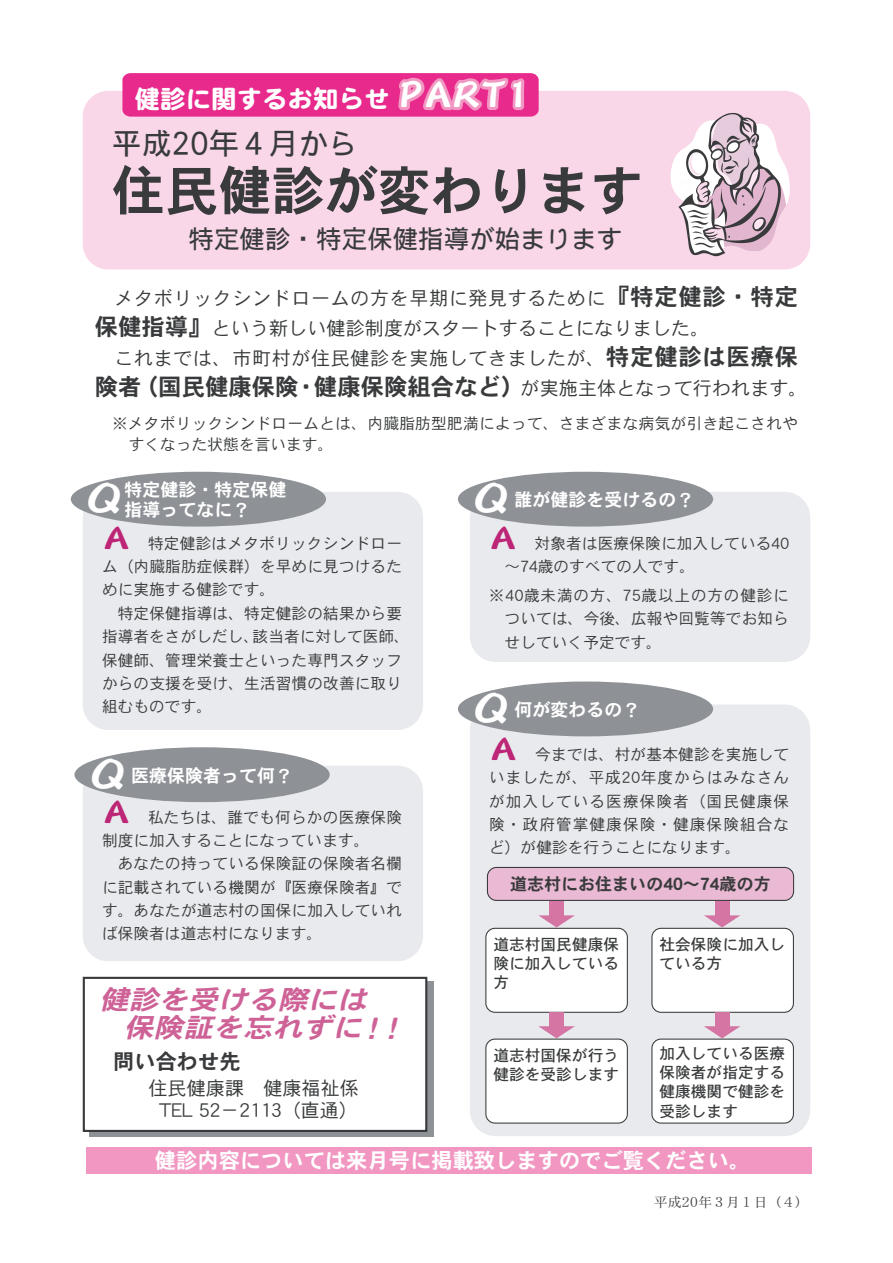
<style>
.page{position:relative;width:893px;height:1263px;background:#fff}
.page>*{position:absolute;margin:0;border:0;box-sizing:border-box;transform-origin:0 0}
.t1{font:53.1px "DFPHS Gothic CID W7";color:#383a3b}
.t2{font:40.35px "DFP Fuun CID W12";color:#fff}
.t3{font:29.7px "DFP Gothic PCID W5";color:#383a3b}
.t4{font:italic 26.85px/28.5px "DFPHS Gothic CID W7";color:#ce6297;scale:1.11 1}
.t5{font:25.5px "DFP Gothic PCID W5";color:#383a3b}
.t6{font:600 25.5px "DFP Maru Gothic CID";color:#fff}
.t7{font:23.4px "DFPHS Gothic CID W7";color:#383a3b}
.t8{font:21.3px "DFPHS Gothic CID W7";color:#fff}
.t9{font:21.3px "DFPHS Gothic CID W7";color:#383a3b}
.t10{font:19.2px/29.7px "DFPHS Gothic CID W3";letter-spacing:.03em;color:#383a3b}
.t11{font:19.2px/22.5px "DFPHS Gothic CID W3";color:#383a3b;text-align:center}
.t12{font:18px "DFPHS Gothic CID W7";color:#fff}
.t13{font:16.95px "DFPHS Gothic CID W7";color:#383a3b}
.t14{font:15.75px/23.4px "DFPHS Gothic CID W3";letter-spacing:.005em;color:#383a3b}
.t15{font:15.75px/19.2px "DFPHS Gothic CID W5";color:#383a3b;text-align:justify}
.t16{font:13.8px "DFPHS Mincho CID W3";color:#383a3b}
.s1{font-family:"DFP Fuun CID W12";font-weight:400;font-size:34.05px;color:#e82a8c}
.s2{font-family:"DFP Fuun CID W12";font-weight:400;font-size:34.05px}
.s3{font-family:"DFPHS Gothic CID W7";font-size:23.4px}
.s4{font-family:"DFPHS Gothic CID W3";font-size:19.2px}
.s5{font-family:"DFP Fuun CID W12";font-size:29.7px;color:#bd2577}
</style>
<div class="page">
<div style="left:86px;top:1147px;width:725px;height:27px;background:#f197c2"></div>
<div style="left:89px;top:982px;width:344px;height:155px;background:#8e9196"></div>
<div style="left:83px;top:492px;width:340px;height:238px;background:#e9eaed;border-radius:26px"></div>
<div style="left:470px;top:492px;width:340px;height:170px;background:#e9eaed;border-radius:26px"></div>
<div style="left:83px;top:91px;width:727px;height:178px;background:#f9d7e9;border-radius:26px"></div>
<svg style="left:670px;top:113px;width:119px;height:143px"></svg>
<div style="left:122px;top:73px;width:416px;height:44px;background:#e82a8c"></div>
<div style="left:83px;top:766px;width:340px;height:195px;background:#e9eaed;border-radius:26px"></div>
<div style="left:84px;top:978px;width:342px;height:153px;background:#fff"></div>
<div style="left:83px;top:977px;width:344px;height:155px;border:2px solid #383a3b"></div>
<div style="left:470px;top:704px;width:340px;height:432px;background:#e9eaed;border-radius:26px"></div>
<svg style="left:487px;top:867px;width:307px;height:34px"></svg>
<div style="left:549px;top:902px;width:15px;height:18px;background:#d475a4"></div>
<svg style="left:485px;top:915px;width:143px;height:98px"></svg>
<div style="left:549px;top:1013px;width:15px;height:18px;background:#d475a4"></div>
<svg style="left:485px;top:1026px;width:143px;height:98px"></svg>
<div style="left:715px;top:902px;width:14px;height:18px;background:#d475a4"></div>
<svg style="left:651px;top:915px;width:143px;height:98px"></svg>
<div style="left:715px;top:1013px;width:14px;height:18px;background:#d475a4"></div>
<svg style="left:651px;top:1026px;width:143px;height:98px"></svg>
<div style="left:71px;top:472px;width:255px;height:55px;background:#8e9196;border-radius:50%"></div>
<div style="left:458px;top:472px;width:255px;height:55px;background:#8e9196;border-radius:50%"></div>
<div style="left:458px;top:682px;width:255px;height:54px;background:#8e9196;border-radius:50%"></div>
<div style="left:74px;top:747px;width:256px;height:55px;background:#8e9196;border-radius:50%"></div>
<h3 class="t6" style="left:135px;top:89px;width:396px">健診に関するお知らせ <span class="s1">ＰＡＲＴ</span><span class="s2">1</span></h3>
<h3 class="t3" style="left:112px;top:132px;width:247px">平成20年４月から</h3>
<h1 class="t1" style="left:112px;top:170px;width:533px">住民健診が変わります</h1>
<h3 class="t5" style="left:188px;top:229px;width:435px">特定健診・特定保健指導が始まります</h3>
<p class="t10" style="left:95px;top:286px;width:705px;text-indent:20px">メタボリックシンドロームの方を早期に発見するために<span class="s3">『特定健診・特定保健指導』</span>という新しい健診制度がスタートすることになりました。</p>
<p class="t10" style="left:114px;top:345px;width:685px">これまでは、市町村が住民健診を実施してきましたが、<span class="s3">特定健診は医療保</span></p>
<h3 class="t7" style="left:95px;top:377px;width:714px">険者（国民健康保険・健康保険組合など）<span class="s4">が実施主体となって行われます。</span></h3>
<p class="t14" style="left:129px;top:415px;width:671px;line-height:21px;text-indent:-17px">※メタボリックシンドロームとは、内臓脂肪型肥満によって、さまざまな病気が引き起こされやすくなった状態を言います。</p>
<p class="t12" style="left:124px;top:483px;width:163px">特定健診・特定保健</p>
<h2 class="t2" style="left:87px;top:483px;width:35px">Q</h2>
<p class="t12" style="left:124px;top:502px;width:127px">指導ってなに？</p>
<p class="t14" style="left:102px;top:533px;width:302px;text-align:justify"><span class="s5">Ａ</span> 特定健診はメタボリックシンドローム（内臓脂肪症候群）を早めに見つけるために実施する健診です。</p>
<p class="t14" style="left:102px;top:603px;width:309px;text-indent:16px">特定保健指導は、特定健診の結果から要指導者をさがしだし、該当者に対して医師、保健師、管理栄養士といった専門スタッフからの支援を受け、生活習慣の改善に取り組むものです。</p>
<h2 class="t2" style="left:91px;top:758px;width:35px">Q</h2>
<p class="t12" style="left:131px;top:768px;width:164px">医療保険者って何？</p>
<p class="t14" style="left:102px;top:807px;width:302px"><span class="s5">Ａ</span> 私たちは、誰でも何らかの医療保険制度に加入することになっています。</p>
<p class="t14" style="left:102px;top:854px;width:301px;text-align:justify;text-indent:16px">あなたの持っている保険証の保険者名欄に記載されている機関が『医療保険者』です。あなたが道志村の国保に加入していれば保険者は道志村になります。</p>
<h3 class="t4" style="left:124px;top:988px;width:261px;text-indent:-25px">健診を受ける際には保険証を忘れずに！！</h3>
<h3 class="t9" style="left:113px;top:1053px;width:129px">問い合わせ先</h3>
<p class="t11" style="left:148px;top:1079px;width:212px">住民健康課　健康福祉係<br>TEL 52－2113（直通）</p>
<h2 class="t2" style="left:474px;top:483px;width:35px">Q</h2>
<p class="t12" style="left:514px;top:493px;width:181px">誰が健診を受けるの？</p>
<p class="t14" style="left:504px;top:533px;width:286px;text-indent:-16px"><span class="s5">Ａ</span> 対象者は医療保険に加入している40～74歳のすべての人です。</p>
<p class="t14" style="left:504px;top:585px;width:286px;text-align:justify;text-indent:-16px">※40歳未満の方、75歳以上の方の健診については、今後、広報や回覧等でお知らせしていく予定です。</p>
<h2 class="t2" style="left:474px;top:692px;width:35px">Q</h2>
<p class="t12" style="left:514px;top:702px;width:127px">何が変わるの？</p>
<p class="t14" style="left:489px;top:744px;width:302px;text-align:justify"><span class="s5">Ａ</span> 今までは、村が基本健診を実施していましたが、平成20年度からはみなさんが加入している医療保険者（国民健康保険・政府管掌健康保険・健康保険組合など）が健診を行うことになります。</p>
<p class="t13" style="left:510px;top:877px;width:262px">道志村にお住まいの40～74歳の方</p>
<p class="t15" style="left:493px;top:936px;width:127px">道志村国民健康保険に加入している方</p>
<p class="t15" style="left:659px;top:936px;width:127px">社会保険に加入している方</p>
<p class="t15" style="left:493px;top:1047px;width:127px">道志村国保が行う健診を受診します</p>
<p class="t15" style="left:659px;top:1046px;width:127px">加入している医療保険者が指定する健康機関で健診を受診します</p>
<h3 class="t8" style="left:155px;top:1152px;width:597px">健診内容については来月号に掲載致しますのでご覧ください。</h3>
<p class="t16" style="left:654px;top:1196px;width:156px">平成20年３月１日（４）</p>
</div>
